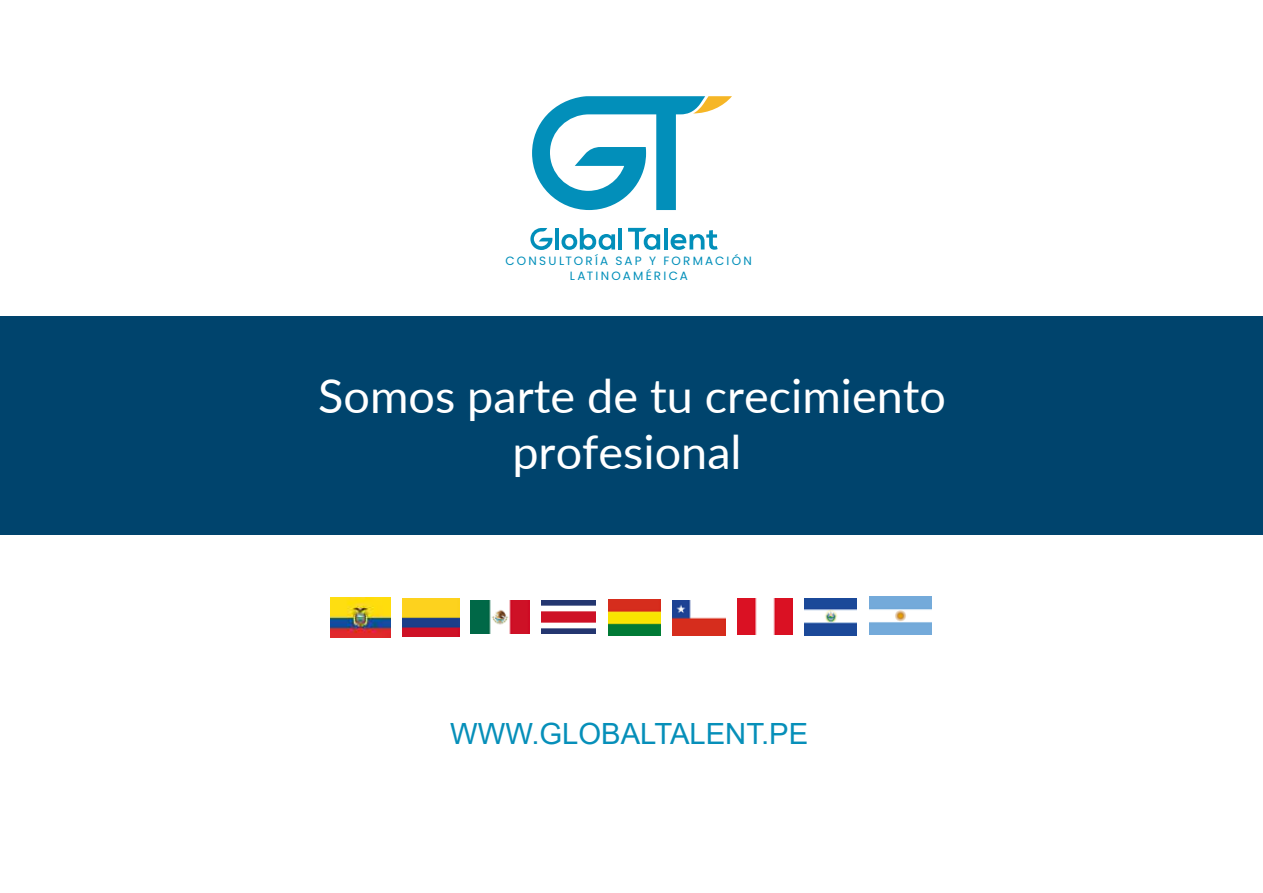
<style>
.page{position:relative;width:1263px;height:893px;background:#fff}
.page>*{position:absolute;margin:0;border:0;box-sizing:border-box;transform-origin:0 0}
.t1{font:46.8px/56.1px "Lato";color:#fff;text-align:center}
.t2{font:700 33.6px "Arial";color:#0b90b9}
.t3{font:29.25px "Arial";color:#068fb9}
.t4{font:12px/14.4px "Poppins";letter-spacing:.18em;color:#028fba;text-align:center}
</style>
<div class="page">
<div style="left:0;top:316px;width:1263px;height:219px;background:#00446d"></div>
<img style="left:403px;top:599px;width:56px;height:37px">
<img style="left:470px;top:600px;width:59px;height:34px">
<img style="left:541px;top:601px;width:54px;height:32px">
<img style="left:608px;top:600px;width:53px;height:36px">
<img style="left:673px;top:600px;width:52px;height:35px">
<img style="left:331px;top:597px;width:60px;height:40px">
<img style="left:737px;top:598px;width:56px;height:37px">
<img style="left:805px;top:598px;width:52px;height:37px">
<img style="left:870px;top:596px;width:62px;height:39px">
<hr style="left:664px;top:228px;width:3px;height:21px;background:#028fba">
<svg style="left:671px;top:230px;width:47px;height:20px"></svg>
<svg style="left:628px;top:228px;width:32px;height:22px"></svg>
<svg style="left:530px;top:228px;width:22px;height:22px"></svg>
<hr style="left:555px;top:228px;width:4px;height:21px;background:#028fba">
<svg style="left:561px;top:228px;width:54px;height:22px"></svg>
<hr style="left:618px;top:228px;width:3px;height:21px;background:#028fba">
<svg style="left:532px;top:96px;width:200px;height:114px"></svg>
<p class="t4" style="left:505px;top:254px;width:248px">CONSULTORÍA SAP Y FORMACIÓN<br>LATINOAMÉRICA</p>
<h1 class="t1" style="left:318px;top:366px;width:629px">Somos parte de tu crecimiento profesional</h1>
<h3 class="t3" style="left:450px;top:713px;width:360px">WWW.GLOBALTALENT.PE</h3>
<h2 class="t2" style="left:454px;top:718px;width:335px">www.globaltalent.mx</h2>
</div>
